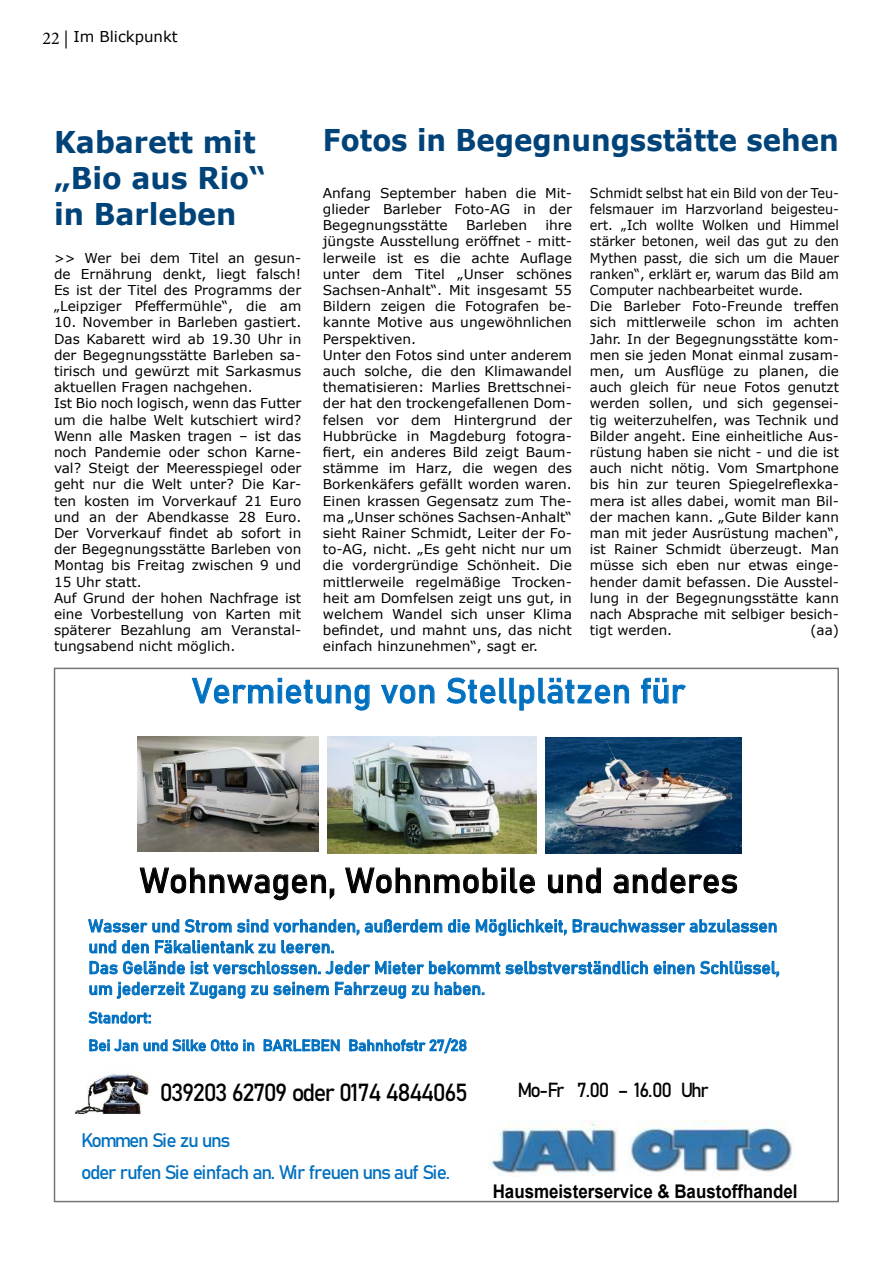
<style>
.page{position:relative;width:893px;height:1263px;background:#fff}
.page>*{position:absolute;margin:0;border:0;box-sizing:border-box;transform-origin:0 0}
.t1{font:34.8px "Bahnschrift";color:#0070c0}
.t2{font:34.65px "Bahnschrift";color:#000}
.t3{font:700 30px/36px "Verdana";color:#004379;scale:.95 1}
.t4{font:700 30px "Verdana";color:#004379;scale:.92 1}
.t5{font:600 semi-condensed 24.45px "Bahnschrift";letter-spacing:-.065em;color:#000}
.t6{font:600 semi-condensed 20.1px "Bahnschrift";letter-spacing:-.07em;color:#000;scale:.96 1}
.t7{font:600 semi-condensed 19.35px/32.7px "Bahnschrift";letter-spacing:-.07em;color:#0070c0}
.t8{font:700 18.9px "Arial";color:#000;scale:.9 1}
.t9{font:18px "Minion Pro";color:#000}
.t10{font:17.4px/20.9px "Bahnschrift";color:#0070c0}
.t11{font:15.45px/27.6px "Bahnschrift";color:#0070c0}
.t12{font:15px "Verdana";color:#000}
.t13{font:13.65px/16.2px "Verdana";color:#000;text-align:justify}
.t14{font:13.5px/16.2px "Verdana";color:#000;text-align:justify}
.t15{font:13.5px/16.2px "Verdana";color:#000;scale:.95 1}
</style>
<div class="page">
<img style="left:137px;top:737px;width:181px;height:114px">
<img style="left:327px;top:736px;width:209px;height:118px">
<img style="left:545px;top:737px;width:196px;height:117px">
<img style="left:75px;top:1074px;width:75px;height:40px">
<img style="left:489px;top:1121px;width:306px;height:55px">
<h3 class="t9" style="left:43px;top:26px;width:28px">22 |</h3>
<p class="t12" style="left:73px;top:26px;width:106px">Im Blickpunkt</p>
<h3 class="t3" style="left:54px;top:124px;width:224px">Kabarett mit „Bio aus Rio“ in Barleben</h3>
<h3 class="t4" style="left:323px;top:118px;width:562px">Fotos in Begegnungsstätte sehen</h3>
<p class="t14" style="left:323px;top:185px;width:251px">Anfang September haben die Mit&shy;glieder Barleber Foto-AG in der Begegnungsstätte</p>
<p class="t15" style="left:590px;top:185px;width:264px">Schmidt selbst hat ein Bild von der Teu&shy;felsmauer im Harzvorland beigesteu&shy;ert. „Ich wollte Wolken und Himmel stärker betonen, weil das gut zu den Mythen passt, die sich um die Mauer ranken“, erklärt er, warum das Bild am Computer nachbearbeitet wurde.<br>Die Barleber Foto-Freunde treffen sich mittlerweile schon im achten Jahr. In der Begegnungsstätte kom&shy;men sie jeden Monat einmal zusam&shy;men, um Ausflüge zu planen, die auch gleich für neue Fotos genutzt werden sollen, und sich gegensei&shy;tig weiterzuhelfen, was Technik und Bilder angeht. Eine einheitliche Aus&shy;rüstung haben sie nicht - und die ist auch nicht nötig. Vom Smartphone bis hin zur teuren Spiegelreflexka&shy;mera ist alles dabei, womit man Bil&shy;der machen kann. „Gute Bilder kann man mit jeder Ausrüstung machen“, ist Rainer Schmidt überzeugt. Man müsse sich eben nur etwas einge&shy;hender damit befassen. Die Ausstel&shy;lung in der Begegnungsstätte kann nach Absprache mit selbiger besich&shy;tigt werden.</p>
<p class="t14" style="left:323px;top:217px;width:251px;text-align:left;text-indent:222px">ihre jüngste Ausstellung eröffnet - mitt&shy;lerweile ist es die achte Auflage unter dem Titel „Unser schönes<br>Sachsen-Anhalt“. Mit insgesamt 55<br>Bildern zeigen die Fotografen be&shy;kannte Motive aus ungewöhnlichen<br>Perspektiven.<br>Unter den Fotos sind unter anderem auch solche, die den Klimawandel thematisieren: Marlies Brettschnei&shy;der hat den trockengefallenen Dom&shy;felsen vor dem Hintergrund der<br>Hubbrücke in Magdeburg fotogra&shy;fiert, ein anderes Bild zeigt Baum&shy;stämme im Harz, die wegen des<br>Borkenkäfers gefällt worden waren.<br>Einen krassen Gegensatz zum The&shy;ma „Unser schönes Sachsen-Anhalt“ sieht Rainer Schmidt, Leiter der Fo&shy;to-AG, nicht. „Es geht nicht nur um die vordergründige Schönheit. Die mittlerweile regelmäßige Trocken&shy;heit am Domfelsen zeigt uns gut, in welchem Wandel sich unser Klima befindet, und mahnt uns, das nicht einfach hinzunehmen“, sagt er.</p>
<p class="t14" style="left:466px;top:217px;width:63px">Barleben</p>
<p class="t13" style="left:54px;top:249px;width:249px">&gt;&gt; Wer bei dem Titel an gesun&shy;de Ernährung denkt, liegt falsch!<br>Es ist der Titel des Programms der „Leipziger Pfeffermühle“, die am</p>
<p class="t13" style="left:54px;top:314px;width:249px;text-align:left">10. November in Barleben gastiert.<br>Das Kabarett wird ab 19.30 Uhr in der Begegnungsstätte Barleben sa&shy;tirisch und gewürzt mit Sarkasmus aktuellen Fragen nachgehen.<br>Ist Bio noch logisch, wenn das Futter um die halbe Welt kutschiert wird?<br>Wenn alle Masken tragen – ist das noch Pandemie oder schon Karne&shy;val? Steigt der Meeresspiegel oder geht nur die Welt unter? Die Kar&shy;ten kosten im Vorverkauf 21 Euro und an der Abendkasse 28 Euro.<br>Der Vorverkauf findet ab sofort in der Begegnungsstätte Barleben von<br>Montag bis Freitag zwischen 9 und<br>15 Uhr statt.<br>Auf Grund der hohen Nachfrage ist eine Vorbestellung von Karten mit späterer Bezahlung am Veranstal&shy;tungsabend nicht möglich.</p>
<p class="t14" style="left:810px;top:622px;width:30px">(aa)</p>
<h1 class="t1" style="left:192px;top:664px;width:495px">Vermietung von Stellplätzen für</h1>
<h2 class="t2" style="left:140px;top:854px;width:600px">Wohnwagen, Wohnmobile und anderes</h2>
<p class="t10" style="left:88px;top:914px;width:693px">Wasser und Strom sind vorhanden, außerdem die Möglichkeit, Brauchwasser abzulassen und den Fäkalientank zu leeren.<br>Das Gelände ist verschlossen. Jeder Mieter bekommt selbstverständlich einen Schlüssel, um jederzeit Zugang zu seinem Fahrzeug zu haben.</p>
<p class="t11" style="left:88px;top:1003px;width:380px">Standort:<br>Bei Jan und Silke Otto in BARLEBEN Bahnhofstr 27/28</p>
<h3 class="t5" style="left:160px;top:1074px;width:310px">039203 62709 oder 0174 4844065</h3>
<h3 class="t6" style="left:517px;top:1075px;width:201px">Mo-Fr 7.00 – 16.00 Uhr</h3>
<h3 class="t7" style="left:81px;top:1122px;width:370px">Kommen Sie zu uns<br>oder rufen Sie einfach an. Wir freuen uns auf Sie.</h3>
<h3 class="t8" style="left:493px;top:1178px;width:340px">Hausmeisterservice &amp; Baustoffhandel</h3>
</div>
